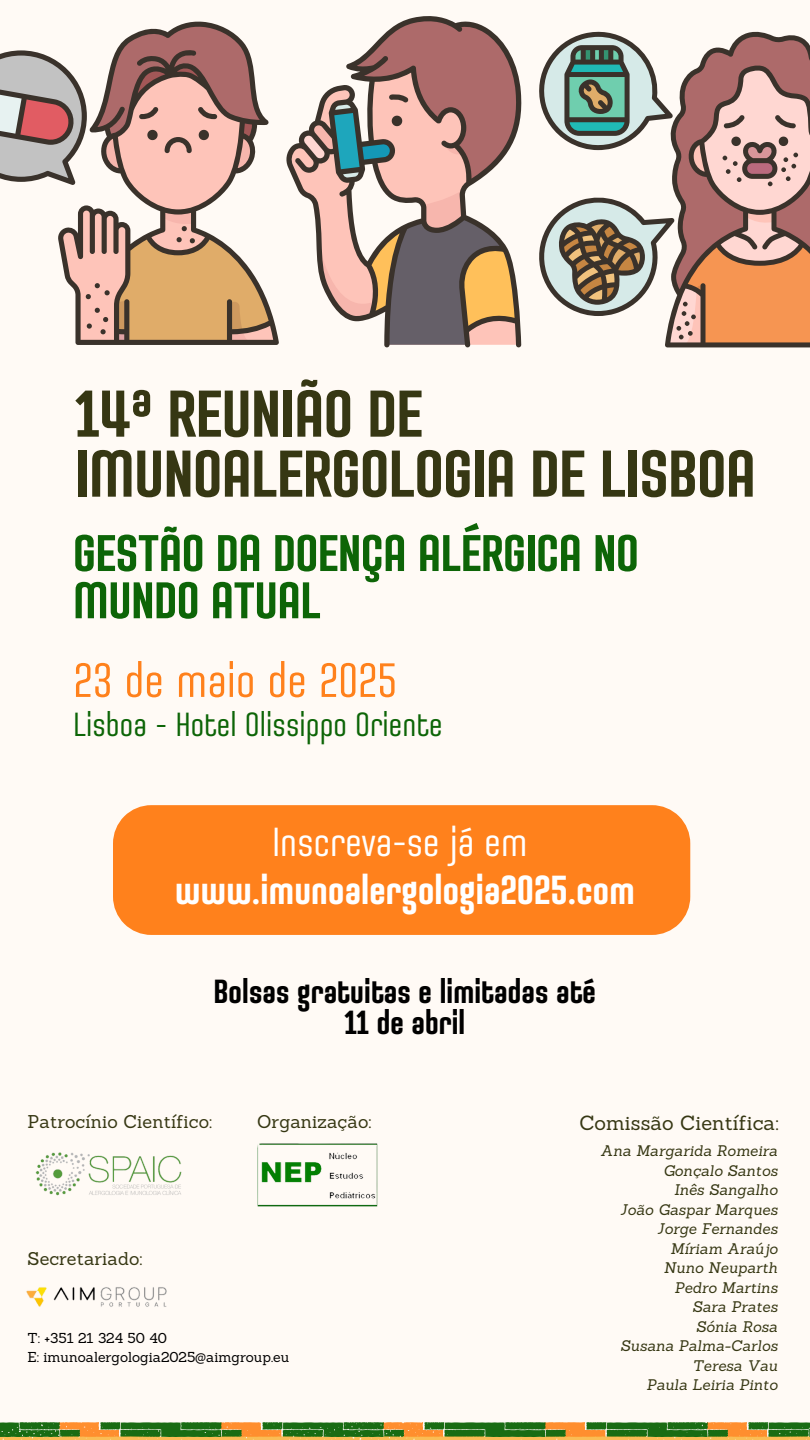
<style>
.page{position:relative;width:810px;height:1440px;background:#fffaf5}
.page>*{position:absolute;margin:0;border:0;box-sizing:border-box;transform-origin:0 0}
.t1{font:700 73.2px/60px "Uturna";letter-spacing:.005em;color:#363713}
.t2{font:700 57px/47.2px "Uturna";letter-spacing:.005em;color:#0d6507}
.t3{font:53.2px "Uturna";letter-spacing:.005em;color:#ff811c}
.t4{font:700 45px/47.2px "Uturna";letter-spacing:.005em;color:#fff;text-align:center}
.t5{font:700 37.1px/30.8px "Uturna";letter-spacing:.005em;color:#000;text-align:center}
.t6{font:37.1px "Uturna";letter-spacing:.005em;color:#0d6507}
.t7{font:20px "Sanchez";letter-spacing:.005em;color:#363713}
.t8{font:18px "Sanchez";letter-spacing:.005em;color:#363713}
.t9{font:italic 15px "Sanchez";letter-spacing:.005em;color:#363713}
.t10{font:14px "Sanchez";color:#000}
.s1{font-weight:400}
</style>
<div class="page">
<svg style="left:0;top:1422px;width:810px;height:18px;background:#7c8b34"></svg>
<svg style="left:539px;top:31px;width:271px;height:316px"></svg>
<svg style="left:286px;top:16px;width:236px;height:331px"></svg>
<svg style="left:58px;top:119px;width:221px;height:226px"></svg>
<svg style="left:0;top:21px;width:266px;height:164px"></svg>
<img style="left:36px;top:1152px;width:145px;height:44px">
<img style="left:257px;top:1144px;width:120px;height:63px">
<div style="left:113px;top:805px;width:577px;height:130px;background:#ff811c"></div>
<img style="left:26px;top:1287px;width:141px;height:20px">
<p class="t1" style="left:76px;top:381px;width:681px">14ª REUNIÃO DE<br>IMUNOALERGOLOGIA DE LISBOA</p>
<h1 class="t2" style="left:73px;top:528px;width:566px">GESTÃO DA DOENÇA ALÉRGICA NO<br>MUNDO ATUAL</h1>
<p class="t3" style="left:73px;top:647px;width:325px">23 de maio de 2025</p>
<p class="t6" style="left:73px;top:702px;width:371px">Lisboa - Hotel Olissippo Oriente</p>
<h2 class="t4" style="left:175px;top:817px;width:461px"><span class="s1">Inscreva-se já em </span>www.imunoalergologia2025.com</h2>
<p class="t5" style="left:214px;top:975px;width:384px">Bolsas gratuitas e limitadas até<br>11 de abril</p>
<h3 class="t8" style="left:28px;top:1110px;width:186px">Patrocínio Científico:</h3>
<p class="t8" style="left:257px;top:1110px;width:116px">Organização:</p>
<p class="t7" style="left:579px;top:1110px;width:201px">Comissão Científica:</p>
<p class="t8" style="left:28px;top:1247px;width:117px">Secretariado:</p>
<p class="t10" style="left:28px;top:1329px;width:141px">T: +351 21 324 50 40</p>
<p class="t10" style="left:28px;top:1348px;width:263px">E: imunoalergologia2025@aimgroup.eu</p>
<h6 class="t9" style="left:601px;top:1141px;width:179px">Ana Margarida Romeira</h6>
<h4 class="t9" style="left:663px;top:1161px;width:116px">Gonçalo Santos</h4>
<h5 class="t9" style="left:674px;top:1180px;width:105px">Inês Sangalho</h5>
<p class="t9" style="left:620px;top:1200px;width:159px">João Gaspar Marques</p>
<p class="t9" style="left:657px;top:1219px;width:122px">Jorge Fernandes</p>
<p class="t9" style="left:671px;top:1239px;width:109px">Míriam Araújo</p>
<p class="t9" style="left:664px;top:1258px;width:115px">Nuno Neuparth</p>
<p class="t9" style="left:674px;top:1278px;width:105px">Pedro Martins</p>
<p class="t9" style="left:692px;top:1297px;width:87px">Sara Prates</p>
<p class="t9" style="left:696px;top:1317px;width:83px">Sónia Rosa</p>
<p class="t9" style="left:620px;top:1336px;width:159px">Susana Palma-Carlos</p>
<p class="t9" style="left:693px;top:1356px;width:86px">Teresa Vau</p>
<p class="t9" style="left:646px;top:1375px;width:133px">Paula Leiria Pinto</p>
</div>
